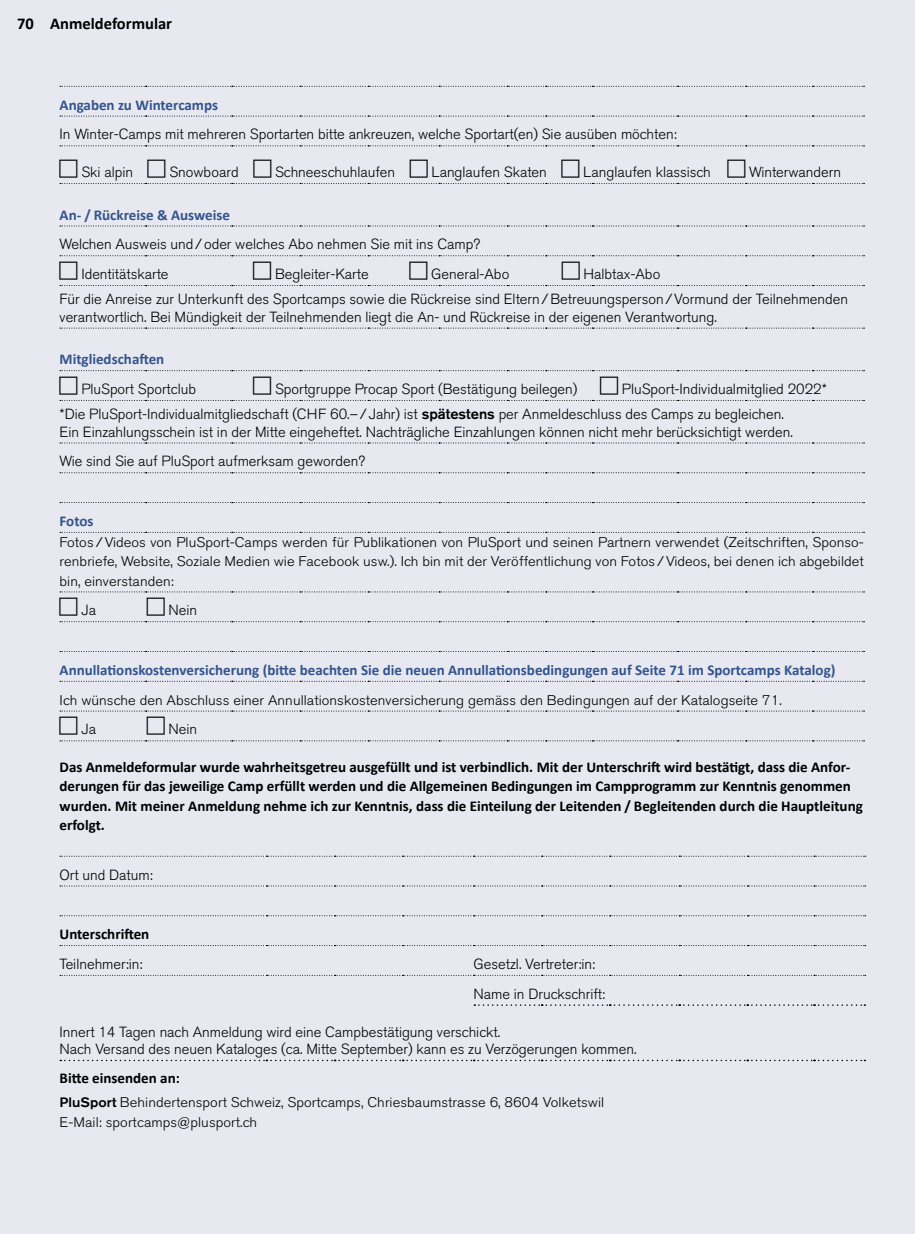
<style>
.page{position:relative;width:915px;height:1234px;background:#fff}
.page>*{position:absolute;margin:0;border:0;box-sizing:border-box;transform-origin:0 0}
.t1{font:700 16.5px "Calibri";color:#000}
.t2{font:700 15px/19.5px "Calibri";color:#000}
.t3{font:700 15px "Calibri";color:#32548d}
.t4{font:300 14.7px/29.7px "Akzidenz Grotesk BE";color:#000}
.t5{font:300 13.95px/19.5px "Akzidenz Grotesk BE";letter-spacing:.005em;color:#000;text-align:justify;scale:1.05 1}
.s1{font-weight:500}
.s2{font-weight:500;font-size:13.5px}
</style>
<div class="page">
<div style="left:0;top:0;width:914px;height:1233px;background:#e7e8f0"></div>
<svg style="left:60px;top:116px;width:804px;height:1px"></svg>
<svg style="left:60px;top:145px;width:804px;height:1px"></svg>
<svg style="left:60px;top:225px;width:804px;height:1px"></svg>
<svg style="left:60px;top:442px;width:804px;height:1px"></svg>
<svg style="left:60px;top:472px;width:804px;height:1px"></svg>
<svg style="left:60px;top:502px;width:804px;height:1px"></svg>
<svg style="left:60px;top:532px;width:804px;height:1px"></svg>
<svg style="left:60px;top:621px;width:804px;height:1px"></svg>
<svg style="left:60px;top:651px;width:804px;height:1px"></svg>
<svg style="left:60px;top:680px;width:804px;height:1px"></svg>
<svg style="left:60px;top:400px;width:804px;height:1px"></svg>
<svg style="left:60px;top:86px;width:804px;height:1px"></svg>
<svg style="left:60px;top:327px;width:804px;height:1px"></svg>
<svg style="left:474px;top:1004px;width:391px;height:1px"></svg>
<svg style="left:60px;top:1059px;width:805px;height:1px"></svg>
<svg style="left:60px;top:855px;width:805px;height:1px"></svg>
<svg style="left:60px;top:885px;width:805px;height:1px"></svg>
<svg style="left:60px;top:915px;width:805px;height:1px"></svg>
<svg style="left:60px;top:974px;width:805px;height:1px"></svg>
<svg style="left:60px;top:182px;width:804px;height:2px"></svg>
<svg style="left:60px;top:255px;width:804px;height:31px"></svg>
<svg style="left:60px;top:370px;width:804px;height:2px"></svg>
<svg style="left:60px;top:591px;width:804px;height:2px"></svg>
<svg style="left:60px;top:710px;width:804px;height:31px"></svg>
<p class="t1" style="left:17px;top:13px;width:156px">70 Anmeldeformular</p>
<p class="t3" style="left:60px;top:95px;width:160px">Angaben zu Wintercamps</p>
<p class="t4" style="left:60px;top:120px;width:618px">In Winter-Camps mit mehreren Sportarten bitte ankreuzen, welche Sportart(en) Sie ausüben möchten:</p>
<p class="t4" style="left:81px;top:157px;width:53px">Ski alpin</p>
<p class="t4" style="left:169px;top:157px;width:71px">Snowboard</p>
<p class="t4" style="left:275px;top:157px;width:121px">Schneeschuhlaufen</p>
<p class="t4" style="left:431px;top:157px;width:117px">Langlaufen Skaten</p>
<p class="t4" style="left:583px;top:157px;width:129px">Langlaufen klassisch</p>
<p class="t4" style="left:749px;top:157px;width:93px">Winterwandern</p>
<p class="t3" style="left:60px;top:205px;width:172px">An- / Rückreise &amp; Ausweise</p>
<p class="t4" style="left:81px;top:230px;width:400px;text-indent:-22px">Welchen Ausweis und/oder welches Abo nehmen Sie mit ins Camp?<br>Identitätskarte</p>
<p class="t4" style="left:275px;top:259px;width:95px">Begleiter-Karte</p>
<p class="t4" style="left:431px;top:259px;width:80px">General-Abo</p>
<p class="t4" style="left:60px;top:262px;width:789px;line-height:24.9px;text-indent:524px">Halbtax-Abo<br>Für die Anreise zur Unterkunft des Sportcamps sowie die Rückreise sind Eltern/Betreuungsperson/Vormund der Teilnehmenden</p>
<p class="t4" style="left:60px;top:302px;width:658px">verantwortlich. Bei Mündigkeit der Teilnehmenden liegt die An- und Rückreise in der eigenen Verantwortung.</p>
<p class="t3" style="left:60px;top:349px;width:106px">Mitgliedschaften</p>
<p class="t4" style="left:81px;top:374px;width:116px">PluSport Sportclub</p>
<p class="t4" style="left:275px;top:374px;width:304px">Sportgruppe Procap Sport (Bestätigung beilegen)</p>
<p class="t4" style="left:60px;top:377px;width:768px;line-height:24.9px;text-indent:562px">PluSport-Individualmitglied 2022* *Die PluSport-Individualmitgliedschaft (CHF 60.–/Jahr) ist <span class="s1">spätestens</span> per Anmeldeschluss des Camps zu begleichen.</p>
<p class="t4" style="left:60px;top:417px;width:734px">Ein Einzahlungsschein ist in der Mitte eingeheftet. Nachträgliche Einzahlungen können nicht mehr berücksichtigt werden.<br>Wie sind Sie auf PluSport aufmerksam geworden?</p>
<p class="t3" style="left:60px;top:511px;width:35px">Fotos</p>
<p class="t5" style="left:60px;top:532px;width:767px">Fotos /Videos von PluSport-Camps werden für Publikationen von PluSport und seinen Partnern verwendet (Zeitschriften, Sponso&shy;renbriefe, Website, Soziale Medien wie Facebook usw.). Ich bin mit der Veröffentlichung von Fotos /Videos, bei denen ich abgebildet bin, einverstanden:</p>
<p class="t4" style="left:81px;top:595px;width:16px">Ja</p>
<p class="t4" style="left:168px;top:595px;width:30px">Nein</p>
<p class="t3" style="left:60px;top:660px;width:777px">Annullationskostenversicherung (bitte beachten Sie die neuen Annullationsbedingungen auf Seite 71 im Sportcamps Katalog)</p>
<p class="t5" style="left:60px;top:690px;width:689px">Ich wünsche den Abschluss einer Annullationskostenversicherung gemäss den Bedingungen auf der Katalogseite 71.</p>
<p class="t4" style="left:81px;top:714px;width:16px">Ja</p>
<p class="t4" style="left:168px;top:714px;width:30px">Nein</p>
<p class="t2" style="left:60px;top:756px;width:804px">Das Anmeldeformular wurde wahrheitsgetreu ausgefüllt und ist verbindlich. Mit der Unterschrift wird bestätigt, dass die Anfor&shy;derungen für das jeweilige Camp erfüllt werden und die Allgemeinen Bedingungen im Campprogramm zur Kenntnis genommen wurden. Mit meiner Anmeldung nehme ich zur Kenntnis, dass die Einteilung der Leitenden / Begleitenden durch die Hauptleitung erfolgt.</p>
<p class="t4" style="left:60px;top:859px;width:95px">Ort und Datum:</p>
<p class="t2" style="left:60px;top:924px;width:91px">Unterschriften</p>
<p class="t4" style="left:60px;top:949px;width:84px">Teilnehmer:in:</p>
<p class="t4" style="left:473px;top:949px;width:133px">Gesetzl. Vertreter:in:<br>Name in Druckschrift:</p>
<p class="t4" style="left:60px;top:1022px;width:578px;line-height:17.5px">Innert 14 Tagen nach Anmeldung wird eine Campbestätigung verschickt.<br>Nach Versand des neuen Kataloges (ca. Mitte September) kann es zu Verzögerungen kommen.</p>
<p class="t2" style="left:60px;top:1068px;width:122px">Bitte einsenden an:</p>
<p class="t5" style="left:60px;top:1092px;width:520px"><span class="s2">PluSport</span> Behindertensport Schweiz, Sportcamps, Chriesbaumstrasse 6, 8604 Volketswil<br>E-Mail: sportcamps@plusport.ch</p>
</div>
